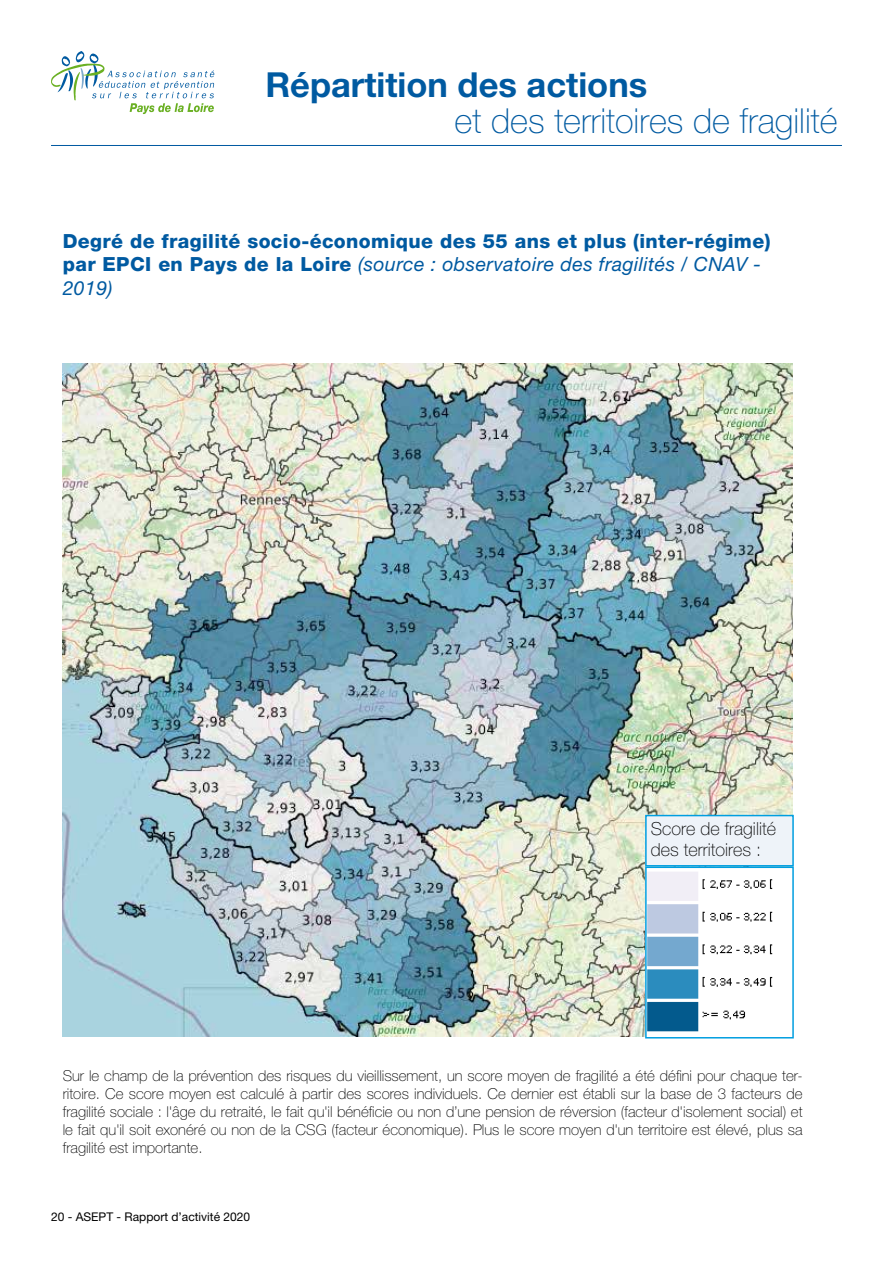
<style>
.page{position:relative;width:893px;height:1263px;background:#fff}
.page>*{position:absolute;margin:0;border:0;box-sizing:border-box;transform-origin:0 0}
.t1{font:100 34.5px "Helvetica Neue LT";color:#005aa1}
.t2{font:700 34.5px "Helvetica Neue LT";color:#005aa1}
.t3{font:800 19.5px/23.4px "Helvetica Neue LT";letter-spacing:.02em;color:#005aa1}
.t4{font:100 18px/21.6px "Helvetica Neue LT";color:#000}
.t5{font:100 15px/18px "Helvetica Neue LT";color:#000;text-align:justify}
.t6{font:12px "Helvetica Neue LT";color:#000}
.s1{font-weight:400;font-style:italic}
</style>
<div class="page">
<svg style="left:51px;top:51px;width:163px;height:63px"></svg>
<hr style="left:51px;top:145px;width:791px;height:1px;background:#005aa1">
<img style="left:63px;top:364px;width:730px;height:672px">
<img style="left:648px;top:869px;width:143px;height:166px">
<div style="left:645px;top:866px;width:149px;height:172px;border:2px solid #009ee0"></div>
<div style="left:646px;top:815px;width:147px;height:51px;background:#eef3f9"></div>
<div style="left:645px;top:815px;width:149px;height:51px;border:2px solid #009ee0"></div>
<h1 class="t2" style="left:265px;top:63px;width:383px">Répartition des actions</h1>
<h1 class="t1" style="left:455px;top:101px;width:385px">et des territoires de fragilité</h1>
<h2 class="t3" style="left:63px;top:229px;width:709px">Degré de fragilité socio-économique des 55 ans et plus (inter-régime) par EPCI en Pays de la Loire <span class="s1">(source : observatoire des fragilités / CNAV -<br>2019)</span></h2>
<p class="t4" style="left:651px;top:817px;width:127px">Score de fragilité des territoires :</p>
<p class="t5" style="left:63px;top:1066px;width:741px">Sur le champ de la prévention des risques du vieillissement, un score moyen de fragilité a été défini pour chaque ter&shy;ritoire. Ce score moyen est calculé à partir des scores individuels. Ce dernier est établi sur la base de 3 facteurs de fragilité sociale : l'âge du retraité, le fait qu'il bénéficie ou non d’une pension de réversion (facteur d'isolement social) et le fait qu'il soit exonéré ou non de la CSG (facteur économique). Plus le score moyen d'un territoire est élevé, plus sa fragilité est importante.</p>
<p class="t6" style="left:51px;top:1210px;width:201px">20 - ASEPT - Rapport d’activité 2020</p>
</div>
